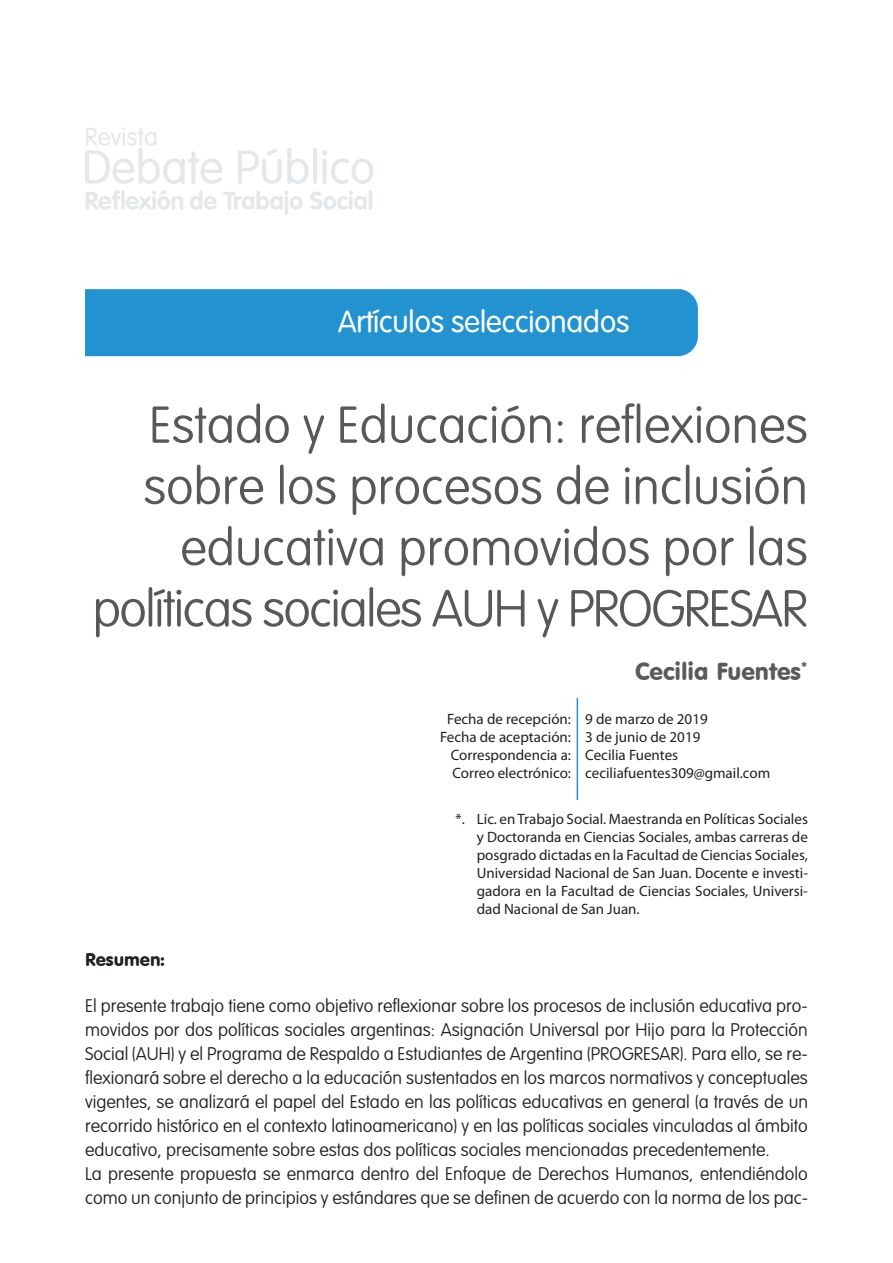
<style>
.page{position:relative;width:893px;height:1263px;background:#fff}
.page>*{position:absolute;margin:0;border:0;box-sizing:border-box;transform-origin:0 0}
.t1{font:100 51px/61.2px "VAG Rounded Std";color:#57585a;text-align:right}
.t2{font:30px "VAG Rounded Lt Normal";color:#fff}
.t3{font:24px "VAG Rounded BT";color:#5a5a5d}
.t4{font:100 18px/24px "VAG Rounded Std";color:#231f20}
.t5{font:18px "VAG Rounded BT";color:#231f20}
.t6{font:15px/18px "Myriad Pro";color:#231f20;text-align:justify}
</style>
<div class="page">
<div style="left:85px;top:289px;width:613px;height:67px;background:#2292d1"></div>
<svg style="left:85px;top:128px;width:137px;height:56px"></svg>
<svg style="left:238px;top:148px;width:71px;height:36px"></svg>
<hr style="left:313px;top:148px;width:4px;height:36px;background:#e5e8ea;border-radius:2px">
<svg style="left:322px;top:150px;width:51px;height:34px"></svg>
<svg style="left:86px;top:190px;width:34px;height:20px"></svg>
<hr style="left:121px;top:190px;width:4px;height:20px;background:#e5e8ea;border-radius:2px">
<svg style="left:126px;top:190px;width:57px;height:20px"></svg>
<svg style="left:190px;top:190px;width:27px;height:20px"></svg>
<svg style="left:223px;top:190px;width:80px;height:25px"></svg>
<svg style="left:310px;top:191px;width:57px;height:19px"></svg>
<hr style="left:369px;top:190px;width:3px;height:20px;background:#e5e8ea;border-radius:2px">
<hr style="left:577px;top:698px;width:1px;height:102px;background:#2292d1">
<h2 class="t2" style="left:338px;top:304px;width:293px">Artículos seleccionados</h2>
<h1 class="t1" style="left:93px;top:396px;width:717px">Estado y Educación: reflexiones sobre los procesos de inclusión educativa promovidos por las políticas sociales AUH y PROGRESAR</h1>
<p class="t6" style="left:440px;top:711px;width:132px;text-align:right">Fecha de recepción:<br>Fecha de aceptación:<br>Correspondencia a:<br>Correo electrónico:</p>
<h3 class="t3" style="left:635px;top:656px;width:174px">Cecilia Fuentes<sup>*</sup></h3>
<p class="t6" style="left:585px;top:711px;width:186px;text-align:left">9 de marzo de 2019<br>3 de junio de 2019<br>Cecilia Fuentes ceciliafuentes309@gmail.com</p>
<p class="t6" style="left:477px;top:810px;width:333px;text-indent:-21px">*. Lic. en Trabajo Social. Maestranda en Políticas Sociales y Doctoranda en Ciencias Sociales, ambas carreras de posgrado dictadas en la Facultad de Ciencias Sociales, Universidad Nacional de San Juan. Docente e investi&shy;gadora en la Facultad de Ciencias Sociales, Universi&shy;dad Nacional de San Juan.</p>
<p class="t5" style="left:85px;top:948px;width:81px">Resumen:</p>
<p class="t4" style="left:85px;top:994px;width:724px">El presente trabajo tiene como objetivo reflexionar sobre los procesos de inclusión educativa pro&shy;movidos por dos políticas sociales argentinas: Asignación Universal por Hijo para la Protección Social (AUH) y el Programa de Respaldo a Estudiantes de Argentina (PROGRESAR). Para ello, se re&shy;flexionará sobre el derecho a la educación sustentados en los marcos normativos y conceptuales vigentes, se analizará el papel del Estado en las políticas educativas en general (a través de un recorrido histórico en el contexto latinoamericano) y en las políticas sociales vinculadas al ámbito educativo, precisamente sobre estas dos políticas sociales mencionadas precedentemente.<br>La presente propuesta se enmarca dentro del Enfoque de Derechos Humanos, entendiéndolo como un conjunto de principios y estándares que se definen de acuerdo con la norma de los pac-</p>
</div>
